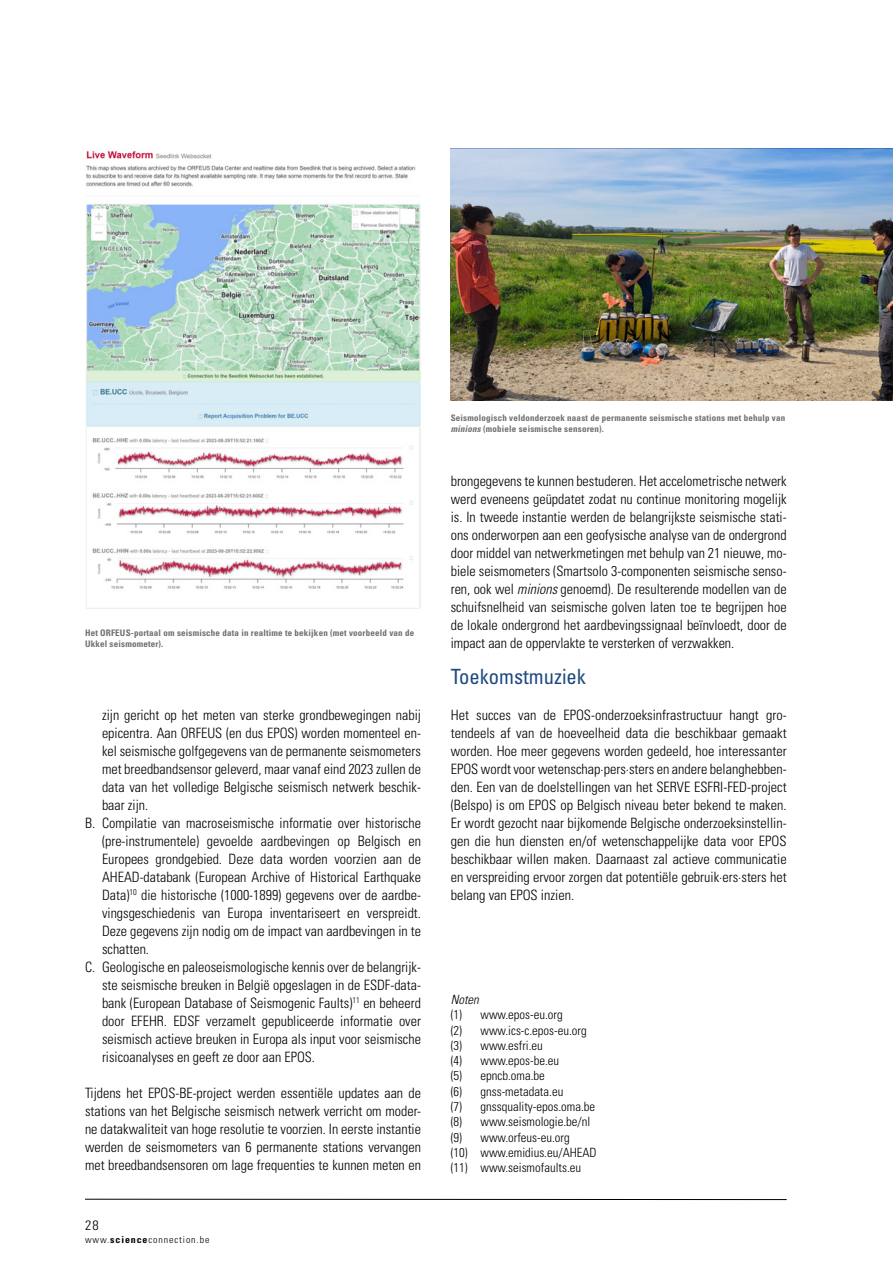
<style>
.page{position:relative;width:893px;height:1263px;background:#fff}
.page>*{position:absolute;margin:0;border:0;box-sizing:border-box;transform-origin:0 0}
.t1{font:condensed 21px "Univers LT Std";color:#1f497d}
.t2{font:300 condensed 14.25px/18px "Univers LT Std";color:#000;text-align:justify}
.t3{font:300 condensed 13.5px "Univers LT Std";color:#000;scale:1.04 1}
.t4{font:300 condensed 12.75px/15.3px "Univers LT Std";color:#000}
.t5{font:italic 300 condensed 12.75px "Univers LT Std";color:#000}
.t6{font:300 condensed 9.6px "Univers LT Std";letter-spacing:.09em;color:#000;scale:1.04 1}
.t7{font:700 condensed 9px/10.8px "Univers LT Std";letter-spacing:.02em;color:#706f6f}
.s1{font-weight:700}
.s2{font-style:italic}
</style>
<div class="page">
<hr style="left:85px;top:1199px;width:702px;height:1px;background:#000">
<img style="left:85px;top:150px;width:336px;height:458px">
<img style="left:451px;top:149px;width:442px;height:251px">
<p class="t7" style="left:85px;top:627px;width:331px">Het ORFEUS-portaal om seismische data in realtime te bekijken (met voorbeeld van de<br>Ukkel seismometer).</p>
<p class="t2" style="left:102px;top:706px;width:320px">zijn gericht op het meten van sterke grondbewegingen nabij</p>
<p class="t2" style="left:102px;top:724px;width:320px">epicentra. Aan ORFEUS (en dus EPOS) worden momenteel en-</p>
<p class="t2" style="left:102px;top:742px;width:320px">kel seismische golfgegevens van de permanente seismometers</p>
<p class="t2" style="left:102px;top:760px;width:320px">met breedbandsensor geleverd, maar vanaf eind 2023 zullen de</p>
<p class="t2" style="left:102px;top:778px;width:320px">data van het volledige Belgische seismisch netwerk beschik-</p>
<p class="t2" style="left:102px;top:796px;width:48px">baar zijn.</p>
<p class="t2" style="left:85px;top:814px;width:337px">B. Compilatie van macroseismische informatie over historische</p>
<p class="t2" style="left:102px;top:832px;width:320px">(pre-instrumentele) gevoelde aardbevingen op Belgisch en</p>
<p class="t2" style="left:102px;top:850px;width:320px">Europees grondgebied. Deze data worden voorzien aan de</p>
<p class="t2" style="left:102px;top:868px;width:320px">AHEAD-databank (European Archive of Historical Earthquake</p>
<p class="t2" style="left:102px;top:886px;width:320px">Data)<sup>10</sup> die historische (1000-1899) gegevens over de aardbe-</p>
<p class="t2" style="left:102px;top:904px;width:320px">vingsgeschiedenis van Europa inventariseert en verspreidt.</p>
<p class="t2" style="left:102px;top:922px;width:320px">Deze gegevens zijn nodig om de impact van aardbevingen in te</p>
<p class="t2" style="left:102px;top:940px;width:49px">schatten.</p>
<p class="t2" style="left:85px;top:958px;width:337px">C. Geologische en paleoseismologische kennis over de belangrijk-</p>
<p class="t2" style="left:102px;top:976px;width:320px">ste seismische breuken in België opgeslagen in de ESDF-data-</p>
<p class="t2" style="left:102px;top:994px;width:320px">bank (European Database of Seismogenic Faults)<sup>11</sup> en beheerd</p>
<p class="t2" style="left:102px;top:1012px;width:320px">door EFEHR. EDSF verzamelt gepubliceerde informatie over</p>
<p class="t2" style="left:102px;top:1030px;width:320px">seismisch actieve breuken in Europa als input voor seismische</p>
<p class="t2" style="left:102px;top:1048px;width:215px">risicoanalyses en geeft ze door aan EPOS.</p>
<p class="t2" style="left:85px;top:1084px;width:337px">Tijdens het EPOS-BE-project werden essentiële updates aan de stations van het Belgische seismisch netwerk verricht om moder&shy;ne datakwaliteit van hoge resolutie te voorzien. In eerste instantie werden de seismometers van 6 permanente stations vervangen met breedbandsensoren om lage frequenties te kunnen meten en</p>
<p class="t3" style="left:85px;top:1217px;width:15px">28</p>
<p class="t6" style="left:85px;top:1233px;width:121px">www.<span class="s1">science</span>connection.be</p>
<p class="t7" style="left:451px;top:412px;width:336px">Seismologisch veldonderzoek naast de permanente seismische stations met behulp van <span class="s2">minions</span> (mobiele seismische sensoren).</p>
<p class="t2" style="left:451px;top:472px;width:337px">brongegevens te kunnen bestuderen. Het accelometrische netwerk werd eveneens geüpdatet zodat nu continue monitoring mogelijk is. In tweede instantie werden de belangrijkste seismische stati&shy;ons onderworpen aan een geofysische analyse van de ondergrond door middel van netwerkmetingen met behulp van 21 nieuwe, mo&shy;biele seismometers (Smartsolo 3-componenten seismische senso&shy;ren, ook wel <span class="s2">minions</span> genoemd). De resulterende modellen van de schuifsnelheid van seismische golven laten toe te begrijpen hoe de lokale ondergrond het aardbevingssignaal beïnvloedt, door de impact aan de oppervlakte te versterken of verzwakken.</p>
<h1 class="t1" style="left:451px;top:663px;width:137px">Toekomstmuziek</h1>
<p class="t2" style="left:451px;top:706px;width:337px">Het succes van de EPOS-onderzoeksinfrastructuur hangt gro&shy;tendeels af van de hoeveelheid data die beschikbaar gemaakt worden. Hoe meer gegevens worden gedeeld, hoe interessanter EPOS wordt voor wetenschap∙pers∙sters en andere belanghebben&shy;den. Een van de doelstellingen van het SERVE ESFRI-FED-project (Belspo) is om EPOS op Belgisch niveau beter bekend te maken.<br>Er wordt gezocht naar bijkomende Belgische onderzoeksinstellin&shy;gen die hun diensten en/of wetenschappelijke data voor EPOS beschikbaar willen maken. Daarnaast zal actieve communicatie en verspreiding ervoor zorgen dat potentiële gebruik∙ers∙sters het belang van EPOS inzien.</p>
<p class="t5" style="left:451px;top:992px;width:30px">Noten</p>
<p class="t4" style="left:451px;top:1007px;width:147px">(1) www.epos-eu.org<br>(2) www.ics-c.epos-eu.org (3) www.esfri.eu<br>(4) www.epos-be.eu<br>(5) epncb.oma.be<br>(6) gnss-metadata.eu<br>(7) gnssquality-epos.oma.be (8) www.seismologie.be/nl (9) www.orfeus-eu.org<br>(10) www.emidius.eu/AHEAD (11) www.seismofaults.eu</p>
</div>
